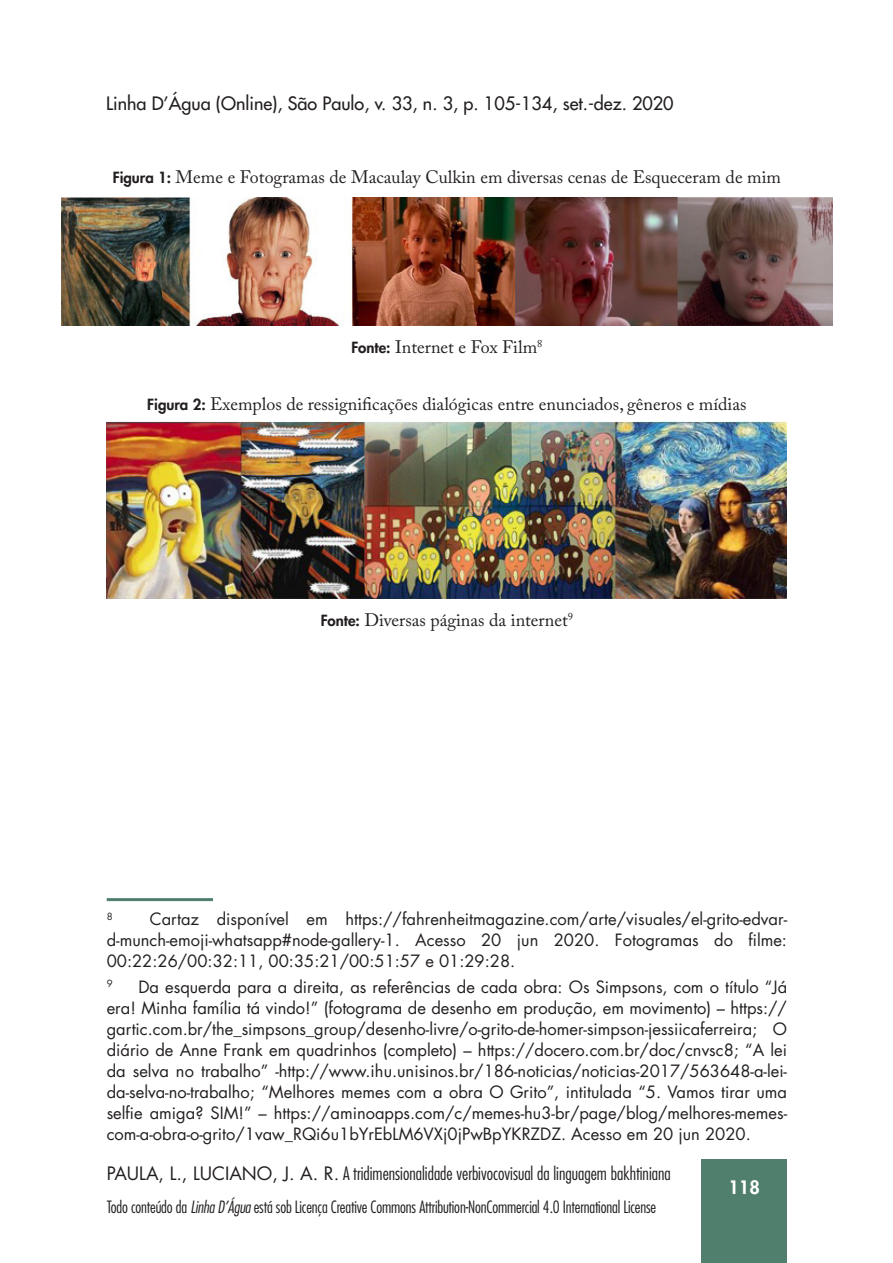
<style>
.page{position:relative;width:893px;height:1263px;background:#fff}
.page>*{position:absolute;margin:0;border:0;box-sizing:border-box;transform-origin:0 0}
._3__legenda{font:18px "Adobe Caslon Pro";color:#231f20}
.t1{font:300 condensed 18px "Futura LT";color:#231f20}
.t2{font:18px "Futura LT";color:#231f20}
.t3{font:800 18px "Futura LT";color:#fff}
._5__Nota_de_rodapé{font:16.5px/21px "Futura LT";color:#231f20;text-align:justify}
.t4{font:300 condensed 16.5px "Futura LT";letter-spacing:-.01em;color:#231f20}
._5__Nota_de_rodapé-2{font:9.6px "Futura LT";color:#231f20}
.s1{font-family:"Futura LT";font-weight:800;font-size:15px}
.s2{font-weight:400;font-stretch:normal}
.s3{font-style:italic}
</style>
<div class="page">
<div style="left:702px;top:1159px;width:85px;height:104px;background:#507f6d"></div>
<img style="left:61px;top:198px;width:772px;height:128px">
<img style="left:107px;top:421px;width:680px;height:178px">
<hr style="left:107px;top:898px;width:106px;height:3px;background:#507f6d">
<p class="t2" style="left:106px;top:91px;width:569px">Linha D’Água (Online), São Paulo, v. 33, n. 3, p. 105-134, set.-dez. 2020</p>
<p class="_3__legenda" style="left:113px;top:167px;width:670px"><span class="s1">Figura 1:</span> Meme e Fotogramas de Macaulay Culkin em diversas cenas de Esqueceram de mim</p>
<p class="_3__legenda" style="left:351px;top:336px;width:193px"><span class="s1">Fonte:</span> Internet e Fox Film<sup>8</sup></p>
<p class="_3__legenda" style="left:147px;top:393px;width:601px"><span class="s1">Figura 2:</span> Exemplos de ressignificações dialógicas entre enunciados, gêneros e mídias</p>
<p class="_3__legenda" style="left:321px;top:609px;width:254px"><span class="s1">Fonte:</span> Diversas páginas da internet<sup>9</sup></p>
<p class="_5__Nota_de_rodapé" style="left:107px;top:909px;width:682px;text-indent:43px">Cartaz disponível em https://fahrenheitmagazine.com/arte/visuales/el-grito-edvar&shy;d-munch-emoji-whatsapp#node-gallery-1. Acesso 20 jun 2020. Fotogramas do filme:<br>00:22:26/00:32:11, 00:35:21/00:51:57 e 01:29:28.</p>
<p class="_5__Nota_de_rodapé-2" style="left:107px;top:977px;width:7px">9</p>
<p class="_5__Nota_de_rodapé-2" style="left:107px;top:910px;width:7px">8</p>
<p class="_5__Nota_de_rodapé" style="left:107px;top:976px;width:682px;text-indent:32px">Da esquerda para a direita, as referências de cada obra: Os Simpsons, com o título “Já era! Minha família tá vindo!” (fotograma de desenho em produção, em movimento) – https:// gartic.com.br/the_simpsons_group/desenho-livre/o-grito-de-homer-simpson-jessiicaferreira; O diário de Anne Frank em quadrinhos (completo) – https://docero.com.br/doc/cnvsc8; “A lei da selva no trabalho” -http://www.ihu.unisinos.br/186-noticias/noticias-2017/563648-a-lei&shy;da-selva-no-trabalho; “Melhores memes com a obra O Grito”, intitulada “5. Vamos tirar uma selfie amiga? SIM!” – https://aminoapps.com/c/memes-hu3-br/page/blog/melhores-memes&shy;com-a-obra-o-grito/1vaw_RQi6u1bYrEbLM6VXj0jPwBpYKRZDZ. Acesso em 20 jun 2020.</p>
<p class="t1" style="left:107px;top:1162px;width:565px"><span class="s2">PAULA, L., LUCIANO, J. A. R.</span> A tridimensionalidade verbivocovisual da linguagem bakhtiniana</p>
<p class="t4" style="left:107px;top:1197px;width:551px">Todo conteúdo da <span class="s3">Linha D’Água</span> está sob Licença Creative Commons Attribution-NonCommercial 4.0 International License</p>
<p class="t3" style="left:728px;top:1175px;width:33px">118</p>
</div>
